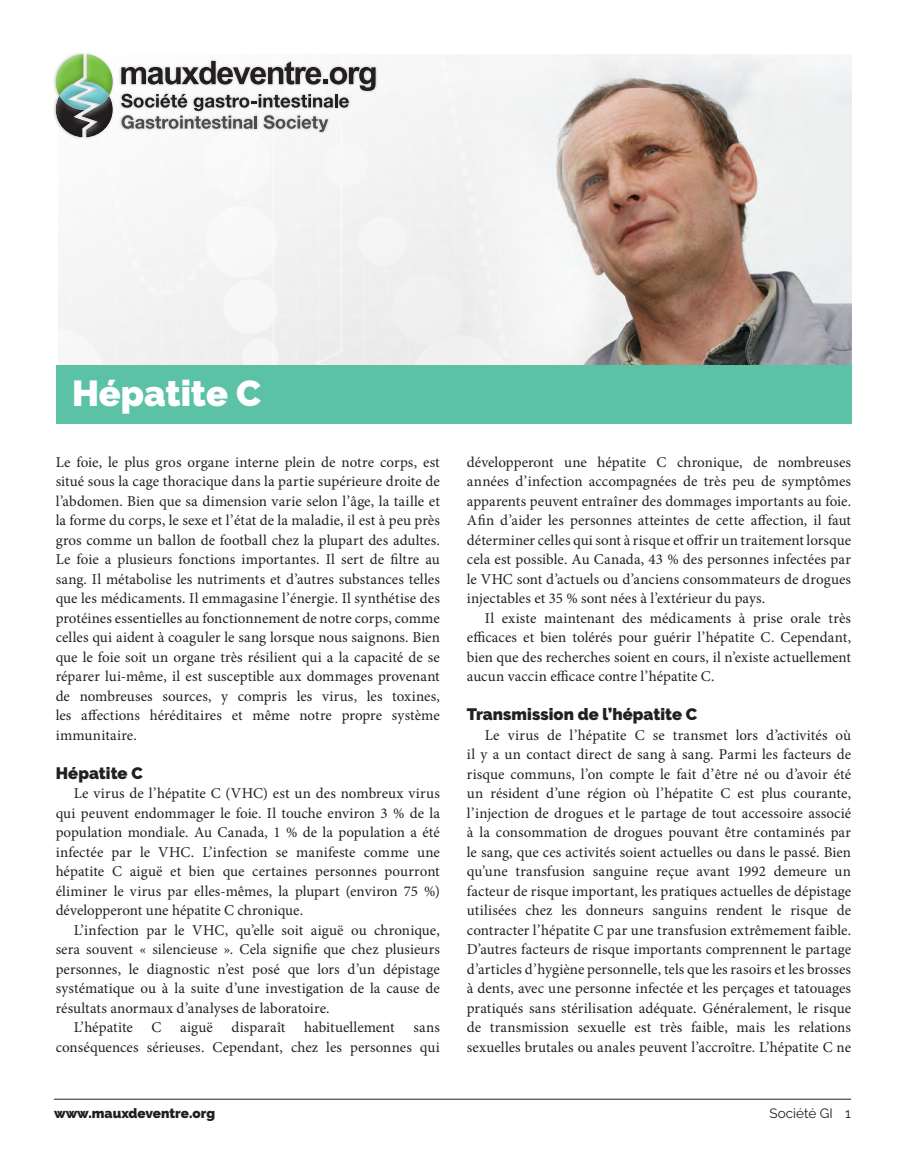
<style>
.page{position:relative;width:905px;height:1175px;background:#fff}
.page>*{position:absolute;margin:0;border:0;box-sizing:border-box;transform-origin:0 0}
.t1{font:900 36px "Raleway";color:#fff}
.t2{font:900 16.5px "Raleway";letter-spacing:.005em;color:#231f20}
.Body{font:15px/19.5px "Minion Pro";color:#231f20;text-align:justify}
.t3{font:900 13.5px "Raleway";color:#231f20}
.t4{font:13.5px "Raleway";color:#231f20}
</style>
<div class="page">
<hr style="left:54px;top:1098px;width:797px;height:1px;background:#231f20">
<div style="left:53px;top:51px;width:325px;height:90px;background:#fafafa"></div>
<svg style="left:121px;top:61px;width:254px;height:71px"></svg>
<div style="left:54px;top:96px;width:37px;height:32px;background:#efefef"></div>
<div style="left:54px;top:104px;width:37px;height:34px;background:#231f20;opacity:.2"></div>
<div style="left:54px;top:54px;width:30px;height:43px;background:#231f20;opacity:.2"></div>
<svg style="left:56px;top:54px;width:57px;height:83px"></svg>
<div style="left:75px;top:81px;width:35px;height:28px;background:#231f20;opacity:.2"></div>
<img style="left:435px;top:54px;width:416px;height:311px">
<div style="left:56px;top:365px;width:795px;height:58px;background:#5bc2a5"></div>
<p class="t1" style="left:72px;top:372px;width:190px">Hépatite C</p>
<p class="Body" style="left:56px;top:452px;width:386px">Le foie, le plus gros organe interne plein de notre corps, est situé sous la cage thoracique dans la partie supérieure droite de l’abdomen. Bien que sa dimension varie selon l’âge, la taille et la forme du corps, le sexe et l’état de la maladie, il est à peu près gros comme un ballon de football chez la plupart des adultes.<br>Le foie a plusieurs fonctions importantes. Il sert de filtre au sang. Il métabolise les nutriments et d’autres substances telles que les médicaments. Il emmagasine l’énergie. Il synthétise des protéines essentielles au fonctionnement de notre corps, comme celles qui aident à coaguler le sang lorsque nous saignons. Bien que le foie soit un organe très résilient qui a la capacité de se réparer lui-même, il est susceptible aux dommages provenant de nombreuses sources, y compris les virus, les toxines, les affections héréditaires et même notre propre système immunitaire.</p>
<p class="t2" style="left:56px;top:763px;width:89px">Hépatite C</p>
<p class="Body" style="left:56px;top:783px;width:386px;text-indent:18px">Le virus de l’hépatite C (VHC) est un des nombreux virus qui peuvent endommager le foie. Il touche environ 3 % de la population mondiale. Au Canada, 1 % de la population a été infectée par le VHC. L’infection se manifeste comme une hépatite C aiguë et bien que certaines personnes pourront éliminer le virus par elles-mêmes, la plupart (environ 75 %) développeront une hépatite C chronique.</p>
<p class="Body" style="left:56px;top:920px;width:386px;text-indent:18px">L’infection par le VHC, qu’elle soit aiguë ou chronique, sera souvent « silencieuse ». Cela signifie que chez plusieurs personnes, le diagnostic n’est posé que lors d’un dépistage systématique ou à la suite d’une investigation de la cause de résultats anormaux d’analyses de laboratoire.</p>
<p class="Body" style="left:56px;top:1017px;width:385px;text-align:right">L’hépatite C aiguë disparaît habituellement sans conséquences sérieuses. Cependant, chez les personnes qui</p>
<p class="Body" style="left:467px;top:452px;width:386px">développeront une hépatite C chronique, de nombreuses années d’infection accompagnées de très peu de symptômes apparents peuvent entraîner des dommages importants au foie.<br>Afin d’aider les personnes atteintes de cette affection, il faut déterminer celles qui sont à risque et offrir un traitement lorsque cela est possible. Au Canada, 43 % des personnes infectées par le VHC sont d’actuels ou d’anciens consommateurs de drogues injectables et 35 % sont nées à l’extérieur du pays.</p>
<p class="Body" style="left:467px;top:608px;width:386px;text-indent:18px">Il existe maintenant des médicaments à prise orale très efficaces et bien tolérés pour guérir l’hépatite C. Cependant, bien que des recherches soient en cours, il n’existe actuellement aucun vaccin efficace contre l’hépatite C.</p>
<p class="t2" style="left:467px;top:704px;width:232px">Transmission de l’hépatite C</p>
<p class="Body" style="left:467px;top:725px;width:386px;text-indent:18px">Le virus de l’hépatite C se transmet lors d’activités où il y a un contact direct de sang à sang. Parmi les facteurs de risque communs, l’on compte le fait d’être né ou d’avoir été un résident d’une région où l’hépatite C est plus courante, l’injection de drogues et le partage de tout accessoire associé à la consommation de drogues pouvant être contaminés par le sang, que ces activités soient actuelles ou dans le passé. Bien qu’une transfusion sanguine reçue avant 1992 demeure un facteur de risque important, les pratiques actuelles de dépistage utilisées chez les donneurs sanguins rendent le risque de contracter l’hépatite C par une transfusion extrêmement faible.<br>D’autres facteurs de risque importants comprennent le partage d’articles d’hygiène personnelle, tels que les rasoirs et les brosses à dents, avec une personne infectée et les perçages et tatouages pratiqués sans stérilisation adéquate. Généralement, le risque de transmission sexuelle est très faible, mais les relations sexuelles brutales ou anales peuvent l’accroître. L’hépatite C ne</p>
<p class="t3" style="left:54px;top:1105px;width:163px">www.mauxdeventre.org</p>
<p class="t4" style="left:769px;top:1105px;width:83px">Société GI 1</p>
</div>
